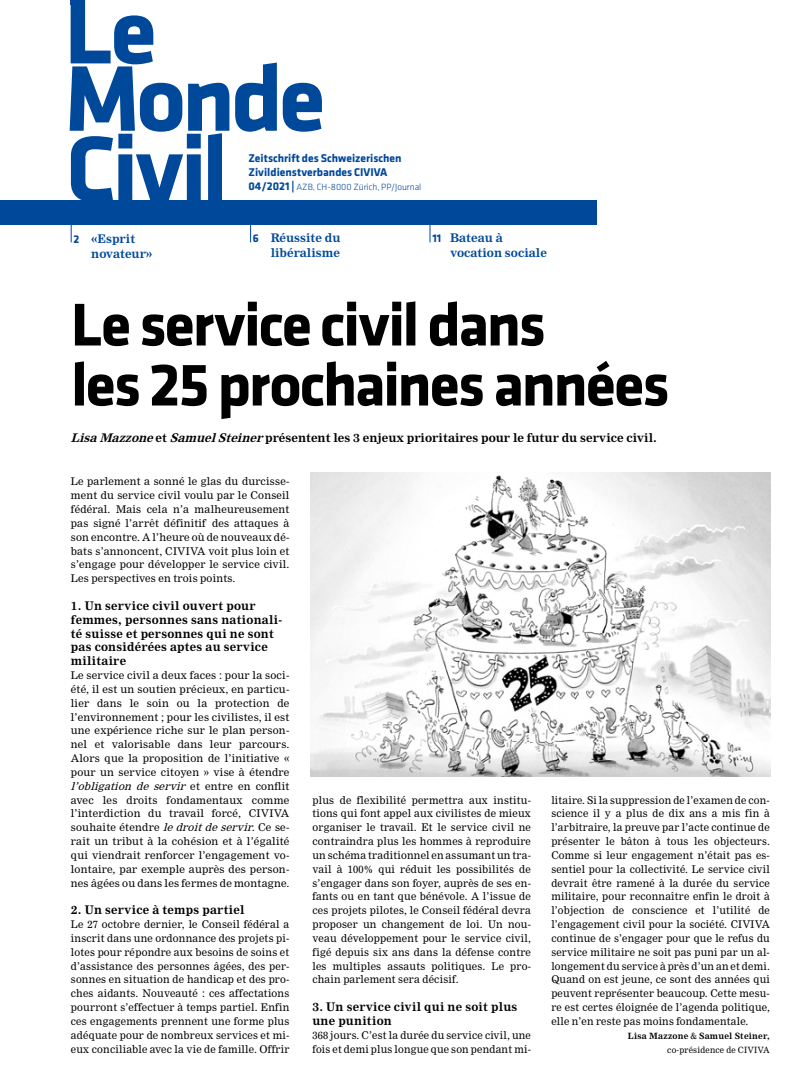
<style>
.page{position:relative;width:808px;height:1088px;background:#fff}
.page>*{position:absolute;margin:0;border:0;box-sizing:border-box;transform-origin:0 0}
.t1{font:700 62.5px/60px "Klavika";letter-spacing:-.035em;color:#000}
.t2{font:700 11.62px/13.9px "Nimrod MT Std";letter-spacing:.02em;color:#000}
.t3{font:700 11.62px "Nimrod MT Std";color:#000}
.t4{font:700 11.62px/15px "Nimrod MT Std";color:#00489a}
.t5{font:700 11.62px/13.8px "Klavika";color:#00489a}
.t6{font:10.38px/13.9px "Nimrod MT Std";letter-spacing:.02em;color:#000;text-align:justify}
.t7{font:300 9.38px "Klavika";color:#00489a}
.t8{font:700 8.5px/13.9px "Nimrod MT Std";letter-spacing:.025em;color:#000;text-align:right}
.s1{font-weight:700;font-size:11.62px}
.s2{font-family:"Klavika"}
.s3{font-style:italic}
.s4{font-weight:400}
</style>
<div class="page">
<div style="left:0;top:201px;width:596px;height:24px;background:#00489a"></div>
<svg style="left:70px;top:0;width:252px;height:201px"></svg>
<hr style="left:71px;top:207px;width:1px;height:35px;background:#00489a">
<hr style="left:250px;top:207px;width:1px;height:35px;background:#00489a">
<hr style="left:430px;top:207px;width:1px;height:35px;background:#00489a">
<div style="left:71px;top:0;width:14px;height:5px;background:#00489a"></div>
<img style="left:311px;top:473px;width:459px;height:303px">
<p class="t5" style="left:248px;top:152px;width:155px">Zeitschrift des Schweizerischen<br>Zivildienstverbandes CIVIVA</p>
<p class="t7" style="left:248px;top:182px;width:174px"><span class="s1">04/2021 |</span> AZB, CH-8000 Zürich, PP/Journal</p>
<p class="t4" style="left:91px;top:231px;width:62px;text-indent:-18px"><span class="s2">2</span> «Esprit novateur»</p>
<p class="t4" style="left:253px;top:231px;width:89px;text-align:right"><span class="s2">6</span> Réussite du libéralisme</p>
<p class="t4" style="left:450px;top:230px;width:98px;text-indent:-18px"><span class="s2">11</span> Bateau à vocation sociale</p>
<h1 class="t1" style="left:71px;top:296px;width:600px">Le service civil dans<br>les 25 prochaines années</h1>
<p class="t3" style="left:71px;top:431px;width:588px"><span class="s3">Lisa Mazzone</span>et <span class="s3">SamuelSteiner</span>présentent les 3 enjeux prioritaires pour le futur du service civil.</p>
<p class="t6" style="left:71px;top:475px;width:220px">Le parlement a sonné le glas du durcisse&shy;ment du service civil voulu par le Conseil fédéral. Mais cela n’a malheureusement pas signé l’arrêt définitif des attaques à son encontre. A l’heure où de nouveaux dé&shy;bats s’annoncent, CIVIVA voit plus loin et s’engage pour développer le service civil.<br>Les perspectives en trois points.</p>
<p class="t2" style="left:71px;top:599px;width:213px">1. Un service civil ouvert pour femmes, personnes sans nationali&shy;té suisse et personnes qui ne sont pas considérées aptes au service militaire</p>
<p class="t6" style="left:71px;top:668px;width:220px">Le service civil a deux faces : pour la soci&shy;été, il est un soutien précieux, en particu&shy;lier dans le soin ou la protection de l’environnement ; pour les civilistes, il est une expérience riche sur le plan person&shy;nel et valorisable dans leur parcours.<br>Alors que la proposition de l’initiative « pour un service citoyen » vise à étendre <span class="s3">l’obligation de servir</span> e t e n t r e e n c o n fl i t avec les droits fondamentaux comme l’interdiction du travail forcé, CIVIVA souhaite étendre <span class="s3">ledroitdeservir.</span>Ce se&shy;rait un tribut à la cohésion et à l’égalité qui viendrait renforcer l’engagement vo&shy;lontaire, par exemple auprès des person&shy;nes âgées ou dans les fermes de montagne.</p>
<p class="t2" style="left:71px;top:903px;width:175px">2. Un service à temps partiel</p>
<p class="t6" style="left:71px;top:917px;width:220px">Le 27 octobre dernier, le Conseil fédéral a inscrit dans une ordonnance des projets pi&shy;lotes pour répondre aux besoins de soins et d’assistance des personnes âgées, des per&shy;sonnes en situation de handicap et des pro&shy;ches aidants. Nouveauté : ces affectations pourront s’effectuer à temps partiel. Enfin ces engagements prennent une forme plus adéquate pour de nombreux services et mi&shy;eux conciliable avec la vie de famille. Offrir</p>
<p class="t6" style="left:312px;top:793px;width:220px">plus de flexibilité permettra aux institu&shy;tions qui font appel aux civilistes de mieux organiser le travail. Et le service civil ne contraindra plus les hommes à reproduire un schéma traditionnel en assumant un tra&shy;vail à 100% qui réduit les possibilités de s’engager dans son foyer, auprès de ses en&shy;fants ou en tant que bénévole. A l’issue de ces projets pilotes, le Conseil fédéral devra proposer un changement de loi. Un nou&shy;veau développement pour le service civil, figé depuis six ans dans la défense contre les multiples assauts politiques. Le pro&shy;chain parlement sera décisif.</p>
<p class="t2" style="left:312px;top:1000px;width:206px">3. Un service civil qui ne soit plus une punition</p>
<p class="t6" style="left:312px;top:1028px;width:220px">368 jours. C’est la durée du service civil, une fois et demi plus longue que son pendant mi-</p>
<p class="t6" style="left:551px;top:793px;width:220px">litaire. Si la suppression de l’examen de con&shy;science il y a plus de dix ans a mis fin à l’arbitraire, la preuve par l’acte continue de présenter le bâton à tous les objecteurs.<br>Comme si leur engagement n’était pas es&shy;sentiel pour la collectivité. Le service civil devrait être ramené à la durée du service militaire, pour reconnaître enfin le droit à l’objection de conscience et l’utilité de l’engagement civil pour la société. CIVIVA continue de s’engager pour que le refus du service militaire ne soit pas puni par un al&shy;longement du service à près d’un an et demi.<br>Quand on est jeune, ce sont des années qui peuvent représenter beaucoup. Cette mesu&shy;re est certes éloignée de l’agenda politique, elle n’en reste pas moins fondamentale.</p>
<p class="t8" style="left:628px;top:1029px;width:143px">Lisa Mazzone <span class="s4">&amp;</span> Samuel Steiner, <span class="s4">co-présidence de CIVIVA</span></p>
</div>
